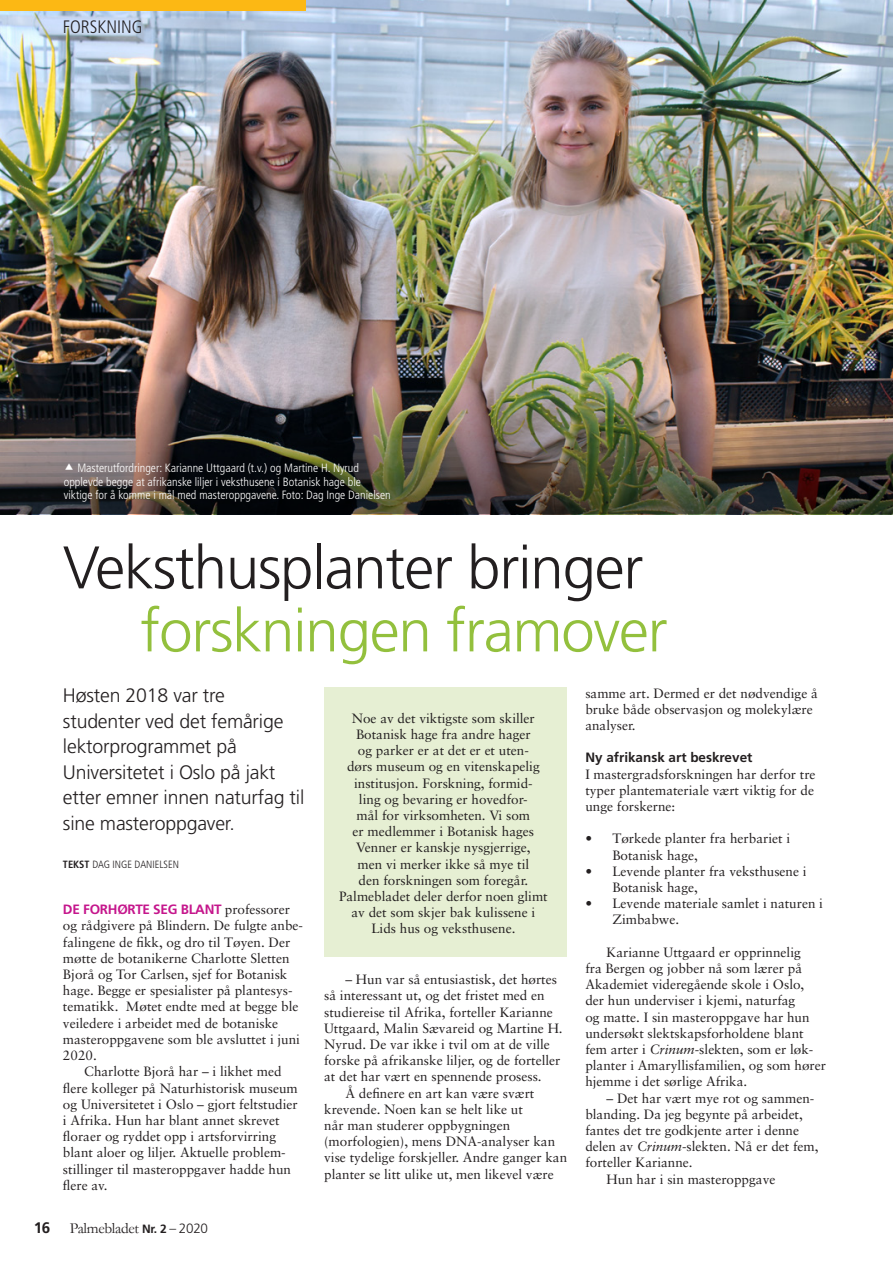
<style>
.page{position:relative;width:893px;height:1263px;background:#fff}
.page>*{position:absolute;margin:0;border:0;box-sizing:border-box;transform-origin:0 0}
.Tittel{font:300 60px/63px "Frutiger";letter-spacing:-.02em;color:#231f20}
.Ingress{font:300 19.5px/25.5px "Frutiger";letter-spacing:-.01em;color:#231f20}
.Mellomtitler{font:300 condensed 18px "Frutiger";color:#231f20}
.t1{font:15.3px "Garamond";letter-spacing:-.02em;color:#231f20}
.t2{font:700 15.3px "Frutiger";color:#231f20}
.Brødtekst_-_Intro{font:13.5px/16.2px "Sabon";color:#231f20}
.Mellomtitler-2{font:700 13.5px "Frutiger";color:#231f20}
.Bilde{font:300 condensed 12px/13.5px "Frutiger";color:#fff}
.Ingress-2{font:300 condensed 10.5px "Frutiger";color:#231f20}
.s1{color:#93c03d}
.s2{font-weight:700}
.s3{font-family:"Frutiger";font-weight:700;color:#c5168c}
.s4{font-style:italic}
.s5{font-family:"Frutiger";font-weight:700;font-size:12px}
.s6{font-family:"Frutiger";font-weight:300;font-stretch:condensed;font-size:13.5px}
.s7{font-family:"Frutiger";font-weight:300;font-size:13.5px}
</style>
<div class="page">
<img style="left:0;top:0;width:893px;height:370px">
<img style="left:0;top:370px;width:893px;height:144px">
<div style="left:0;top:0;width:306px;height:10px;background:#fcb814"></div>
<div style="left:324px;top:687px;width:243px;height:270px;background:#e6efd3"></div>
<svg style="left:65px;top:463px;width:8px;height:7px"></svg>
<p class="Mellomtitler" style="left:63px;top:17px;width:81px">FORSKNING</p>
<p class="Bilde" style="left:64px;top:461px;width:328px;text-indent:14px">Masterutfordringer: Karianne Uttgaard (t.v.) og Martine H. Nyrud opplevde begge at afrikanske liljer i veksthusene i Botanisk hage ble viktige for å komme i mål med masteroppgavene. Foto: Dag Inge Danielsen</p>
<p class="Tittel" style="left:140px;top:536px;width:529px;text-indent:-77px">Veksthusplanter bringer <span class="s1">forskningen framover</span></p>
<p class="Ingress" style="left:63px;top:683px;width:243px">Høsten 2018 var tre studenter ved det femårige lektorprogrammet på<br>Universitetet i Oslo på jakt etter emner innen naturfag til sine masteroppgaver.</p>
<p class="Ingress-2" style="left:63px;top:858px;width:117px"><span class="s2">TEKST</span> DAG INGE DANIELSEN</p>
<p class="Brødtekst_-_Intro" style="left:63px;top:901px;width:242px"><span class="s3">DE FORHØRTE SEG BLANT</span> professorer og rådgivere på Blindern. De fulgte anbe&shy;falingene de fikk, og dro til Tøyen. Der møtte de botanikerne Charlotte Sletten Bjorå og Tor Carlsen, sjef for Botanisk hage. Begge er spesialister på plantesys&shy;tematikk. Møtet endte med at begge ble veiledere i arbeidet med de botaniske masteroppgavene som ble avsluttet i juni 2020.</p>
<p class="Brødtekst_-_Intro" style="left:63px;top:1063px;width:236px;text-indent:21px">Charlotte Bjorå har – i likhet med flere kolleger på Naturhistorisk museum og Universitetet i Oslo – gjort feltstudier i Afrika. Hun har blant annet skrevet floraer og ryddet opp i artsforvirring blant aloer og liljer. Aktuelle problem&shy;stillinger til masteroppgaver hadde hun flere av.</p>
<p class="Brødtekst_-_Intro" style="left:585px;top:685px;width:234px">samme art. Dermed er det nødvendige å bruke både observasjon og molekylære analyser.</p>
<p class="Mellomtitler-2" style="left:585px;top:750px;width:169px">Ny afrikansk art beskrevet</p>
<p class="Brødtekst_-_Intro" style="left:585px;top:766px;width:232px;text-align:justify">I mastergradsforskningen har derfor tre typer plantemateriale vært viktig for de unge forskerne:</p>
<p class="Brødtekst_-_Intro" style="left:612px;top:830px;width:179px;text-indent:-27px">• Tørkede planter fra herbariet i<br>Botanisk hage,</p>
<p class="Brødtekst_-_Intro" style="left:612px;top:863px;width:196px;text-indent:-27px">• Levende planter fra veksthusene i<br>Botanisk hage,</p>
<p class="Brødtekst_-_Intro" style="left:612px;top:895px;width:212px;text-indent:-27px">• Levende materiale samlet i naturen i<br>Zimbabwe.</p>
<p class="Brødtekst_-_Intro" style="left:585px;top:944px;width:242px;text-indent:21px">Karianne Uttgaard er opprinnelig<br>fra Bergen og jobber nå som lærer på Akademiet videregående skole i Oslo, der hun underviser i kjemi, naturfag<br>og matte. I sin masteroppgave har hun undersøkt slektskapsforholdene blant fem arter i <span class="s4">Crinum</span>-slekten, som er løk&shy;planter i Amaryllisfamilien, og som hører hjemme i det sørlige Afrika.</p>
<p class="Brødtekst_-_Intro" style="left:585px;top:1090px;width:235px;text-indent:21px">– Det har vært mye rot og sammen&shy;blanding. Da jeg begynte på arbeidet, fantes det tre godkjente arter i denne delen av <span class="s4">Crinum</span>-slekten. Nå er det fem, forteller Karianne.</p>
<p class="Brødtekst_-_Intro" style="left:607px;top:1171px;width:170px">Hun har i sin masteroppgave</p>
<p class="Brødtekst_-_Intro" style="left:339px;top:710px;width:210px;text-align:center">Noe av det viktigste som skiller<br>Botanisk hage fra andre hager<br>og parker er at det er et uten-<br>dørs museum og en vitenskapelig institusjon. Forskning, formid-<br>ling og bevaring er hovedfor-<br>mål for virksomheten. Vi som<br>er medlemmer i Botanisk hages<br>Venner er kanskje nysgjerrige,<br>men vi merker ikke så mye til<br>den forskningen som foregår.<br>Palmebladet deler derfor noen glimt av det som skjer bak kulissene i<br>Lids hus og veksthusene.</p>
<p class="Brødtekst_-_Intro" style="left:324px;top:971px;width:240px;text-indent:21px">– Hun var så entusiastisk, det hørtes så interessant ut, og det fristet med en studiereise til Afrika, forteller Karianne Uttgaard, Malin Sævareid og Martine H.<br>Nyrud. De var ikke i tvil om at de ville forske på afrikanske liljer, og de forteller at det har vært en spennende prosess.</p>
<p class="Brødtekst_-_Intro" style="left:324px;top:1085px;width:245px;text-indent:21px">Å definere en art kan være svært krevende. Noen kan se helt like ut<br>når man studerer oppbygningen (morfologien), mens DNA-analyser kan vise tydelige forskjeller. Andre ganger kan planter se litt ulike ut, men likevel være</p>
<p class="t2" style="left:34px;top:1219px;width:18px">16</p>
<p class="t1" style="left:70px;top:1219px;width:140px">Palmebladet <span class="s5">Nr. 2</span> <span class="s6">–</span> <span class="s7">2020</span></p>
</div>
